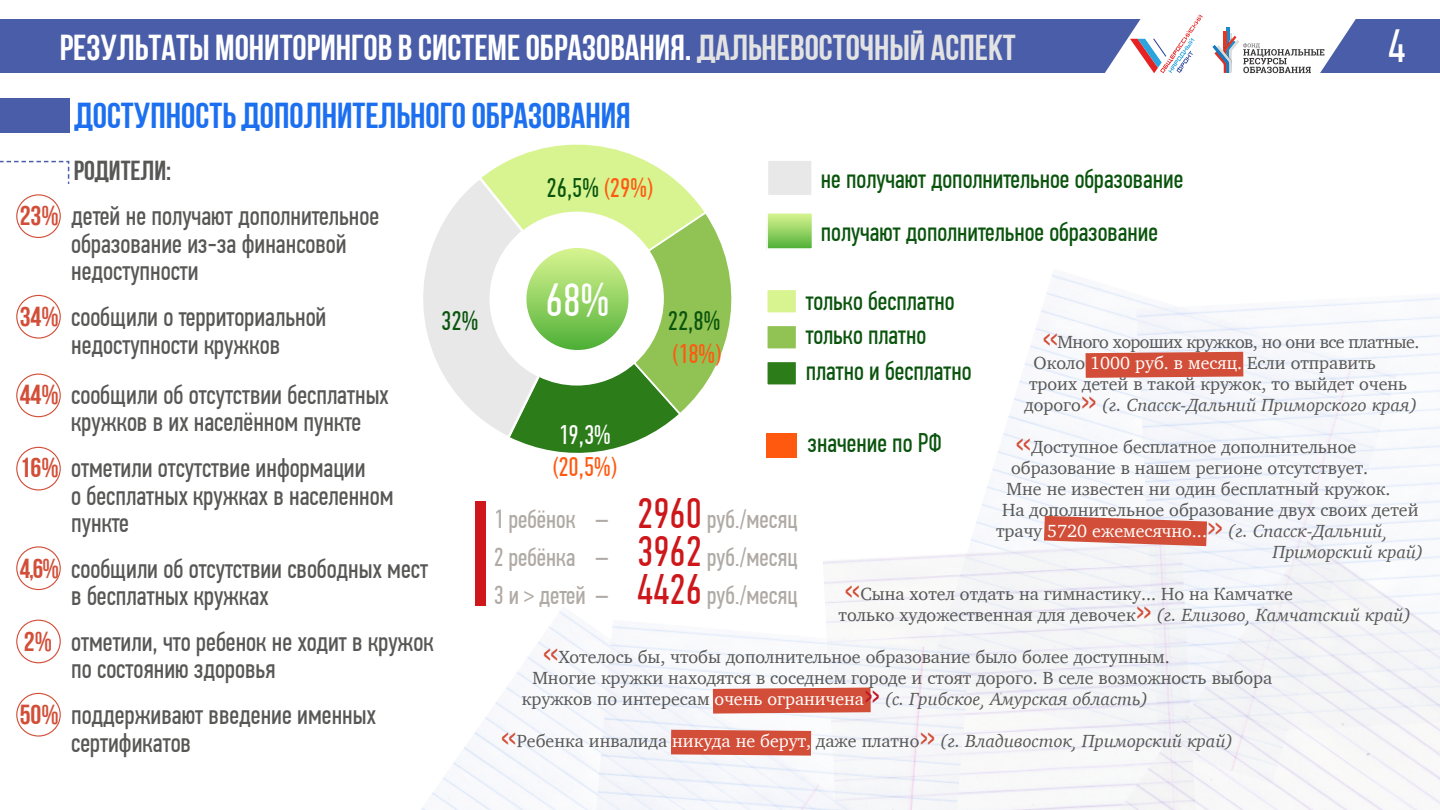
<style>
.page{position:relative;width:1440px;height:810px;background:#fff}
.page>*{position:absolute;margin:0;border:0;box-sizing:border-box;transform-origin:0 0}
.t1{font:46.5px "PF Din Text Comp Pro";color:#fff}
.t2{font:46.35px "PF Din Text Comp Pro";color:#fff}
.t3{font:36px "Bebas Neue Cyrillic";color:#fff}
.t4{font:36px "Bebas Neue Cyrillic";color:#1c70f0}
.t5{font:27.45px/27.5px "PF Din Text Comp Pro";color:#575756}
.t6{font:27.45px "Bebas Neue Cyrillic";color:#575756}
.t7{font:27px "PF Din Text Comp Pro";color:#0a540d}
.t8{font:27px "PF Din Text Comp Pro";color:#ff5910}
.t9{font:27px "PF Din Text Comp Pro";color:#fff}
.t10{font:26.1px/38px "PF Din Text Comp Pro";color:#b0aaa5;text-align:justify}
.t11{font:18px/21px "Charter";color:#575756}
.t12{font:italic 18px "Charter";color:#575756}
.t13{font:18px "Charter";letter-spacing:-.03em;color:#575756}
.s1{color:#e3e3e3}
.s2{font-family:"Bebas Neue Cyrillic";color:#d24e38}
.s3{color:#ff5910}
.s4{font-size:36px;color:#d24e38}
.s5{color:#fff}
.s6{font-style:normal}
.s7{font-style:normal;font-size:36px;color:#d24e38}
.s8{font-style:normal;color:#fff}
.s9{font-style:italic}
.s10{font-style:normal;font-size:36px;color:#be1622}
.s11{font-size:42.6px;color:#cd171a}
</style>
<div class="page">
<div style="left:0;top:19px;width:1439px;height:54px;background:#4a5da8"></div>
<svg style="left:1105px;top:14px;width:251px;height:60px"></svg>
<img style="left:1212px;top:45px;width:16px;height:28px">
<img style="left:1136px;top:294px;width:303px;height:246px">
<img style="left:1098px;top:540px;width:341px;height:270px">
<img style="left:421px;top:606px;width:436px;height:204px">
<img style="left:595px;top:620px;width:375px;height:190px">
<div style="left:0;top:98px;width:69px;height:35px;background:#4a5da8"></div>
<svg style="left:0;top:160px;width:70px;height:24px"></svg>
<div style="left:766px;top:289px;width:30px;height:24px;background:#d7f490"></div>
<div style="left:765px;top:288px;width:32px;height:26px;border:2px solid #fff"></div>
<div style="left:766px;top:325px;width:30px;height:24px;background:#91c254"></div>
<div style="left:765px;top:324px;width:32px;height:26px;border:2px solid #fff"></div>
<div style="left:766px;top:361px;width:30px;height:24px;background:#2c7c19"></div>
<div style="left:765px;top:360px;width:32px;height:26px;border:2px solid #fff"></div>
<div style="left:766px;top:433px;width:30px;height:24px;background:#ff5910"></div>
<svg style="left:769px;top:215px;width:41px;height:32px"></svg>
<div style="left:766px;top:212px;width:47px;height:38px;border:2px solid #fff"></div>
<div style="left:767px;top:160px;width:45px;height:36px;background:#e8e8e8"></div>
<div style="left:765px;top:158px;width:48px;height:39px;border:2px solid #fff"></div>
<svg style="left:423px;top:144px;width:309px;height:309px"></svg>
<svg style="left:525px;top:247px;width:104px;height:104px;background:#97d468"></svg>
<div style="left:524px;top:246px;width:106px;height:106px;border:2px solid #fff;border-radius:50%"></div>
<div style="left:474px;top:502px;width:11px;height:104px;background:#cd171a"></div>
<div style="left:16px;top:194px;width:45px;height:44px;border:1px solid #d24e38;border-radius:50%"></div>
<div style="left:16px;top:295px;width:45px;height:44px;border:1px solid #d24e38;border-radius:50%"></div>
<div style="left:16px;top:374px;width:45px;height:43px;border:1px solid #d24e38;border-radius:50%"></div>
<div style="left:16px;top:447px;width:45px;height:44px;border:1px solid #d24e38;border-radius:50%"></div>
<div style="left:16px;top:546px;width:45px;height:44px;border:1px solid #d24e38;border-radius:50%"></div>
<div style="left:16px;top:693px;width:45px;height:44px;border:1px solid #d24e38;border-radius:50%"></div>
<div style="left:16px;top:620px;width:45px;height:43px;border:1px solid #d24e38;border-radius:50%"></div>
<svg style="left:713px;top:688px;width:157px;height:26px;background:#d35742"></svg>
<svg style="left:1043px;top:516px;width:163px;height:30px;background:#d86c5b"></svg>
<svg style="left:671px;top:730px;width:140px;height:26px;background:#d35642"></svg>
<svg style="left:1085px;top:352px;width:158px;height:26px;background:#d35742"></svg>
<h3 class="t3" style="left:60px;top:27px;width:957px">Результаты мониторингов в системе образования. <span class="s1">Дальневосточный аспект</span></h3>
<h1 class="t1" style="left:1388px;top:20px;width:19px">4</h1>
<h3 class="t4" style="left:74px;top:96px;width:558px">доступность дополнительного образования</h3>
<h3 class="t6" style="left:74px;top:155px;width:99px">родители:</h3>
<h3 class="t5" style="left:71px;top:203px;width:309px;text-indent:-52px"><span class="s2">23%</span> детей не получают дополнительное образование из-за финансовой недоступности</h3>
<h3 class="t5" style="left:20px;top:303px;width:308px;text-align:center"><span class="s2">34%</span> сообщили о территориальной недоступности кружков</h3>
<h3 class="t5" style="left:71px;top:381px;width:319px;text-indent:-52px"><span class="s2">44%</span> сообщили об отсутствии бесплатных кружков в их населённом пункте</h3>
<h3 class="t5" style="left:71px;top:454px;width:324px;text-indent:-52px"><span class="s2">16%</span> отметили отсутствие информации<br>о бесплатных кружках в населенном пункте</h3>
<h3 class="t5" style="left:71px;top:555px;width:358px;text-indent:-52px"><span class="s2">4,6%</span> сообщили об отсутствии свободных мест в бесплатных кружках</h3>
<h3 class="t5" style="left:71px;top:628px;width:364px;text-indent:-47px"><span class="s2">2%</span> отметили, что ребенок не ходит в кружок по состоянию здоровья</h3>
<h3 class="t5" style="left:71px;top:701px;width:306px;text-indent:-52px"><span class="s2">50%</span> поддерживают введение именных сертификатов</h3>
<h3 class="t7" style="left:820px;top:163px;width:364px">не получают дополнительное образование</h3>
<h3 class="t7" style="left:546px;top:173px;width:107px">26,5% <span class="s3">(29%)</span></h3>
<h3 class="t7" style="left:820px;top:216px;width:339px">получают дополнительное образование</h3>
<h2 class="t2" style="left:545px;top:273px;width:65px">68%</h2>
<h3 class="t7" style="left:805px;top:286px;width:150px">только бесплатно</h3>
<h3 class="t7" style="left:441px;top:306px;width:38px">32%</h3>
<h3 class="t7" style="left:667px;top:306px;width:54px">22,8%</h3>
<h3 class="t8" style="left:672px;top:338px;width:50px">(18%)</h3>
<h3 class="t7" style="left:805px;top:319px;width:122px">только платно</h3>
<p class="t13" style="left:1042px;top:326px;width:378px"><span class="s4">«</span>Много хороших кружков, но они все платные.</p>
<p class="t11" style="left:1033px;top:352px;width:344px">Около <span class="s5">1000 руб. в месяц.</span> Если отправить</p>
<p class="t11" style="left:1029px;top:373px;width:379px">троих детей в такой кружок, то выйдет очень</p>
<p class="t12" style="left:1024px;top:389px;width:394px"><span class="s6">дорого</span><span class="s7">»</span> (г. Спасск-Дальний Приморского края)</p>
<p class="t11" style="left:1015px;top:436px;width:342px"><span class="s4">«</span>Доступное бесплатное дополнительное</p>
<p class="t11" style="left:1011px;top:457px;width:358px">образование в нашем регионе отсутствует.</p>
<p class="t11" style="left:1006px;top:478px;width:385px">Мне не известен ни один бесплатный кружок.</p>
<p class="t11" style="left:1002px;top:499px;width:418px">На дополнительное образование двух своих детей</p>
<p class="t12" style="left:996px;top:515px;width:393px"><span class="s6">трачу</span> <span class="s8">5720 ежемесячно...</span><span class="s7">»</span> (г. Спасск-Дальний,</p>
<p class="t12" style="left:1272px;top:536px;width:153px">Приморский край)</p>
<p class="t11" style="left:838px;top:583px;width:574px;text-indent:6px"><span class="s4">«</span>Сына хотел отдать на гимнастику... Но на Камчатке<br>только художественная для девочек<span class="s4">»</span> <span class="s9">(г. Елизово, Камчатский край)</span></p>
<p class="t11" style="left:543px;top:646px;width:628px"><span class="s4">«</span>Хотелось бы, чтобы дополнительное образование было более доступным.</p>
<p class="t11" style="left:532px;top:667px;width:741px">Многие кружки находятся в соседнем городе и стоят дорого. В селе возможность выбора</p>
<p class="t12" style="left:522px;top:683px;width:628px"><span class="s6">кружков по интересам</span> <span class="s8">очень ограничена</span><span class="s10">»</span> (с. Грибское, Амурская область)</p>
<p class="t12" style="left:501px;top:725px;width:734px"><span class="s7">«</span><span class="s6">Ребенка инвалида</span> <span class="s8">никуда не берут,</span> <span class="s6">даже платно</span><span class="s7">»</span> (г. Владивосток, Приморский край)</p>
<h3 class="t7" style="left:805px;top:355px;width:167px">платно и бесплатно</h3>
<h3 class="t9" style="left:558px;top:419px;width:54px">19,3%</h3>
<h3 class="t8" style="left:552px;top:452px;width:65px">(20,5%)</h3>
<h3 class="t10" style="left:493px;top:501px;width:305px">1 ребёнок – <span class="s11">2960</span> руб./месяц 2 ребёнка – <span class="s11">3962</span> руб./месяц 3 и &gt; детей – <span class="s11">4426</span> руб./месяц</h3>
<h3 class="t7" style="left:807px;top:428px;width:135px">значение по РФ</h3>
</div>
